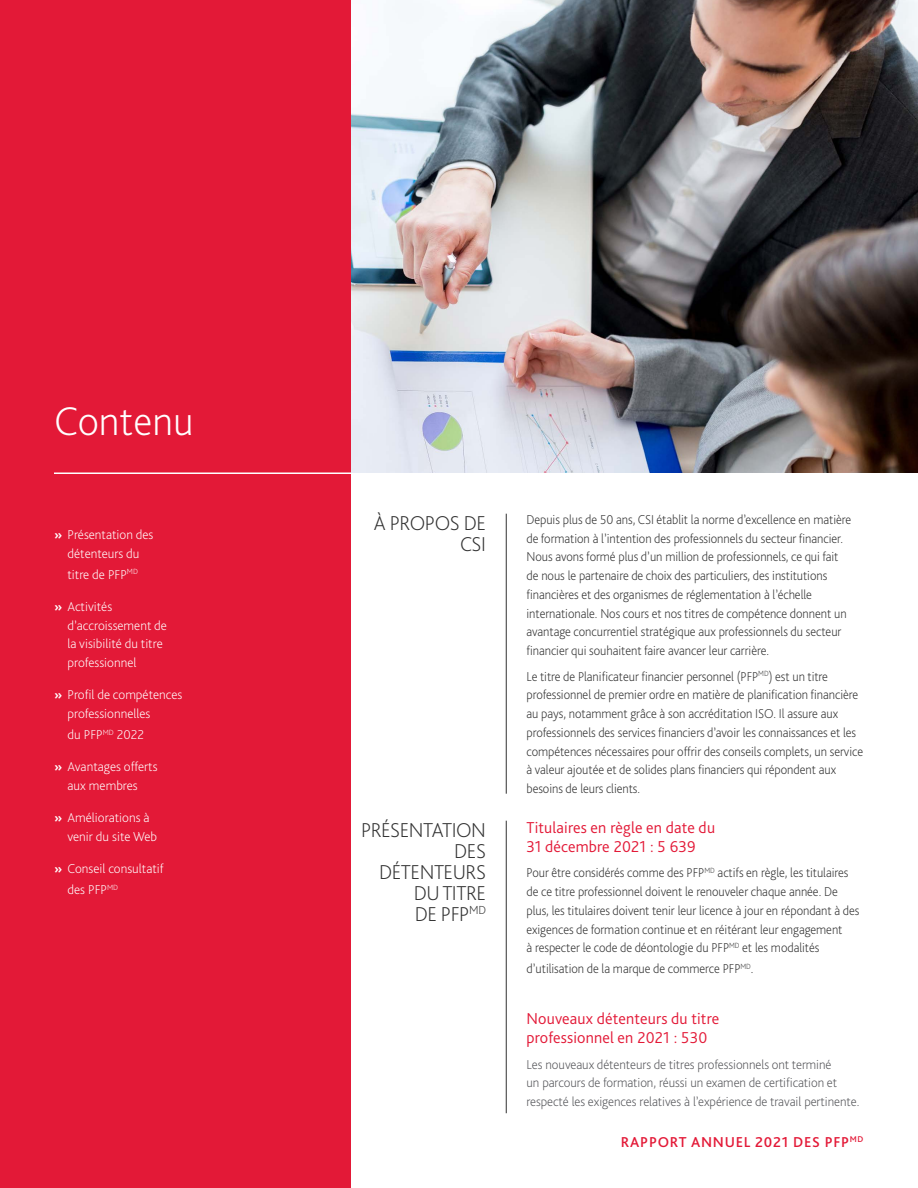
<style>
.page{position:relative;width:918px;height:1188px;background:#fff}
.page>*{position:absolute;margin:0;border:0;box-sizing:border-box;transform-origin:0 0}
.t1{font:200 42px "Bliss Pro";color:#fff}
.t2{font:200 21px/21px "Bliss Pro";letter-spacing:-.02em;color:#313131;text-align:right}
.t3{font:300 16.5px/18.8px "Bliss Pro";letter-spacing:.01em;color:#e31937}
.t4{font:500 15px "Bliss Pro";letter-spacing:.05em;color:#e31937}
.t5{font:200 13.5px/18.8px "Bliss Pro";letter-spacing:-.005em;color:#313131;scale:.95 1}
.t6{font:200 13.5px/18.8px "Bliss Pro";color:#fff}
.t7{font:200 13.5px/18.8px "Bliss Pro";letter-spacing:-.005em;color:#55565a}
.s1{font-weight:700}
</style>
<div class="page">
<div style="left:0;top:0;width:351px;height:1188px;background:#e31937"></div>
<hr style="left:506px;top:514px;width:1px;height:280px;background:#313131">
<hr style="left:54px;top:472px;width:864px;height:2px;background:#fff">
<hr style="left:506px;top:821px;width:1px;height:292px;background:#313131">
<img style="left:351px;top:0;width:567px;height:472px">
<h1 class="t1" style="left:54px;top:395px;width:141px">Contenu</h1>
<p class="t6" style="left:54px;top:525px;width:101px;text-align:center"><span class="s1">»</span> Présentation des détenteurs du</p>
<p class="t6" style="left:68px;top:565px;width:72px">titre de PFP<sup>MD</sup></p>
<p class="t6" style="left:68px;top:597px;width:101px;text-indent:-14px"><span class="s1">»</span> Activités d’accroissement de la visibilité du titre professionnel</p>
<p class="t6" style="left:68px;top:685px;width:116px;text-indent:-14px"><span class="s1">»</span> Profil de compétences professionnelles</p>
<p class="t6" style="left:68px;top:725px;width:78px">du PFP<sup>MD</sup> 2022</p>
<p class="t6" style="left:54px;top:757px;width:105px;text-align:center"><span class="s1">»</span> Avantages offerts aux membres</p>
<p class="t6" style="left:68px;top:808px;width:91px;text-indent:-14px"><span class="s1">»</span> Améliorations à venir du site Web</p>
<p class="t6" style="left:68px;top:858px;width:98px;line-height:21px;text-indent:-14px"><span class="s1">»</span> Conseil consultatif des PFP<sup>MD</sup></p>
<h2 class="t2" style="left:374px;top:512px;width:114px">À PROPOS DE<br>CSI</h2>
<p class="t5" style="left:526px;top:510px;width:343px">Depuis plus de 50 ans, CSI établit la norme d’excellence en matière de formation à l’intention des professionnels du secteur financier.<br>Nous avons formé plus d’un million de professionnels, ce qui fait de nous le partenaire de choix des particuliers, des institutions financières et des organismes de réglementation à l’échelle internationale. Nos cours et nos titres de compétence donnent un avantage concurrentiel stratégique aux professionnels du secteur financier qui souhaitent faire avancer leur carrière.</p>
<p class="t5" style="left:526px;top:667px;width:356px">Le titre de Planificateur financier personnel (PFP<sup>MD</sup>) est un titre professionnel de premier ordre en matière de planification financière au pays, notamment grâce à son accréditation ISO. Il assure aux professionnels des services financiers d’avoir les connaissances et les compétences nécessaires pour offrir des conseils complets, un service à valeur ajoutée et de solides plans financiers qui répondent aux besoins de leurs clients.</p>
<h2 class="t2" style="left:361px;top:819px;width:126px">PRÉSENTATION<br>DES<br>DÉTENTEURS<br>DU TITRE<br>DE PFP<sup>MD</sup></h2>
<p class="t3" style="left:526px;top:818px;width:190px">Titulaires en règle en date du<br>31 décembre 2021 : 5 639</p>
<p class="t5" style="left:526px;top:863px;width:352px">Pour être considérés comme des PFP<sup>MD</sup> actifs en règle, les titulaires de ce titre professionnel doivent le renouveler chaque année. De plus, les titulaires doivent tenir leur licence à jour en répondant à des exigences de formation continue et en réitérant leur engagement<br>à respecter le code de déontologie du PFP<sup>MD</sup> et les modalités</p>
<p class="t5" style="left:527px;top:959px;width:240px">d’utilisation de la marque de commerce PFP<sup>MD</sup>.</p>
<p class="t3" style="left:526px;top:1009px;width:194px">Nouveaux détenteurs du titre professionnel en 2021 : 530</p>
<p class="t7" style="left:526px;top:1055px;width:334px">Les nouveaux détenteurs de titres professionnels ont terminé<br>un parcours de formation, réussi un examen de certification et respecté les exigences relatives à l’expérience de travail pertinente.</p>
<p class="t4" style="left:621px;top:1133px;width:244px">RAPPORT ANNUEL 2021 DES PFP<sup>MD</sup></p>
</div>
